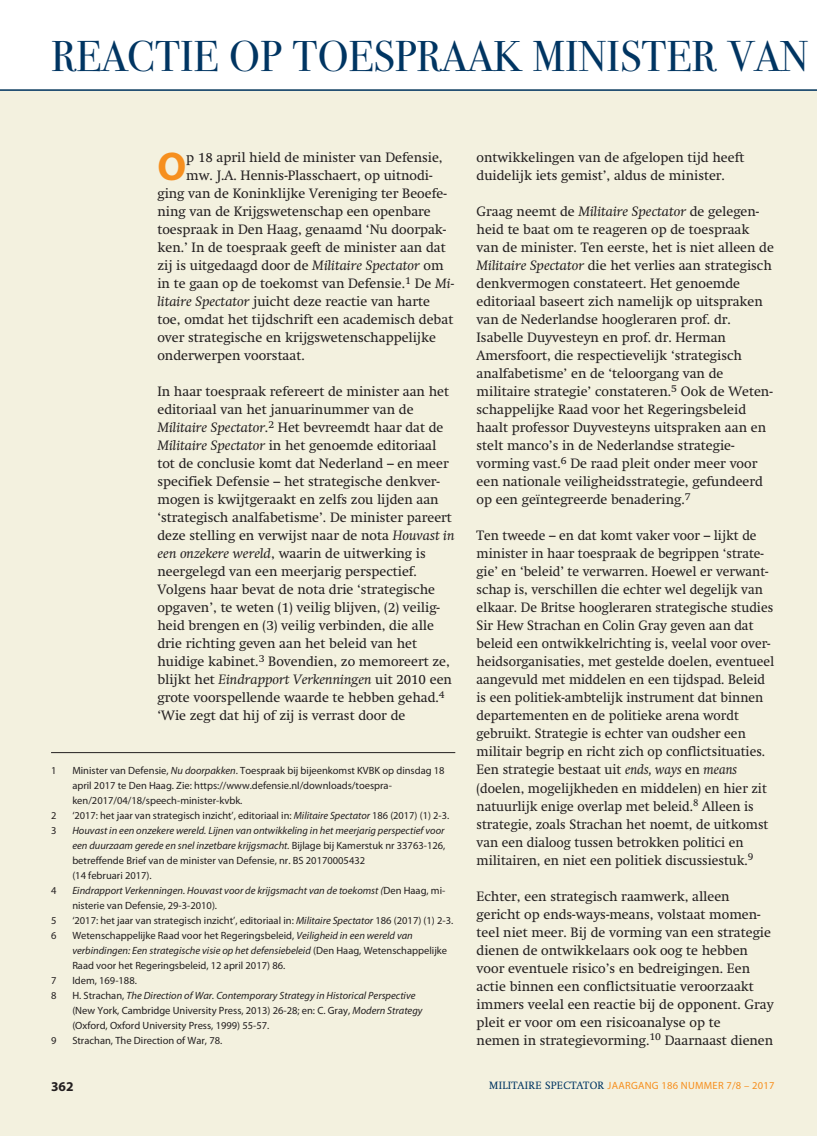
<style>
.page{position:relative;width:817px;height:1136px;background:#fff}
.page>*{position:absolute;margin:0;border:0;box-sizing:border-box;transform-origin:0 0}
.t1{font:45px "Bodoni Seventytwo EF";color:#003562}
.t2{font:700 40.2px "Myriad Pro";color:#f68f1e}
.t3{font:13.5px/18px "Swift";color:#231f20}
.t4{font:700 13.5px "Myriad Pro";color:#231f20}
.t5{font:10.5px/15px "Myriad Pro";color:#231f20}
.t6{font:italic 10.5px/15px "Myriad Pro";color:#231f20}
.t7{font:10.5px "Myriad Pro";letter-spacing:.025em;color:#f68f1e}
.s1{font-style:italic}
.s2{font-style:normal}
.s3{font-family:"Swift";color:#003562}
</style>
<div class="page">
<div style="left:0;top:89px;width:816px;height:1046px;background:#f3f1df"></div>
<hr style="left:0;top:89px;width:816px;height:2px;background:#003562">
<hr style="left:51px;top:752px;width:404px;height:1px;background:#231f20">
<h1 class="t1" style="left:51px;top:31px;width:758px">REACTIE OP TOESPRAAK MINISTER VAN</h1>
<h2 class="t2" style="left:157px;top:144px;width:30px">O</h2>
<p class="t3" style="left:186px;top:148px;width:258px">p 18 april hield de minister van Defensie,</p>
<p class="t3" style="left:186px;top:166px;width:248px">mw. J.A. Hennis-Plasschaert, op uitnodi-</p>
<p class="t3" style="left:157px;top:184px;width:291px">ging van de Koninklijke Vereniging ter Beoefe-</p>
<p class="t3" style="left:157px;top:202px;width:275px">ning van de Krijgswetenschap een openbare</p>
<p class="t3" style="left:157px;top:220px;width:290px">toespraak in Den Haag, genaamd ‘Nu doorpak-</p>
<p class="t3" style="left:157px;top:238px;width:290px">ken.’ In de toespraak geeft de minister aan dat</p>
<p class="t3" style="left:157px;top:256px;width:288px">zij is uitgedaagd door de <span class="s1">Militaire Spectator</span> om</p>
<p class="t3" style="left:157px;top:274px;width:298px">in te gaan op de toekomst van Defensie.<sup>1</sup> De <span class="s1">Mi-</span></p>
<p class="t3" style="left:157px;top:292px;width:274px"><span class="s1">litaire Spectator</span> juicht deze reactie van harte</p>
<p class="t3" style="left:157px;top:310px;width:297px">toe, omdat het tijdschrift een academisch debat</p>
<p class="t3" style="left:157px;top:328px;width:280px">over strategische en krijgswetenschappelijke</p>
<p class="t3" style="left:157px;top:346px;width:149px">onderwerpen voorstaat.</p>
<p class="t3" style="left:157px;top:382px;width:298px">In haar toespraak refereert de minister aan het editoriaal van het januarinummer van de <span class="s1">Militaire Spectator</span>.<sup>2</sup> Het bevreemdt haar dat de <span class="s1">Militaire Spectator</span> in het genoemde editoriaal tot de conclusie komt dat Nederland – en meer specifiek Defensie – het strategische denkver&shy;mogen is kwijtgeraakt en zelfs zou lijden aan ‘strategisch analfabetisme’. De minister pareert deze stelling en verwijst naar de nota <span class="s1">Houvast in een onzekere wereld</span>, waarin de uitwerking is neergelegd van een meerjarig perspectief.<br>Volgens haar bevat de nota drie ‘strategische opgaven’, te weten (1) veilig blijven, (2) veilig&shy;heid brengen en (3) veilig verbinden, die alle drie richting geven aan het beleid van het huidige kabinet.<sup>3</sup> Bovendien, zo memoreert ze, blijkt het <span class="s1">Eindrapport Verkenningen</span> uit 2010 een grote voorspellende waarde te hebben gehad.<sup>4 </sup>‘Wie zegt dat hij of zij is verrast door de</p>
<p class="t5" style="left:51px;top:763px;width:7px">1</p>
<p class="t5" style="left:72px;top:763px;width:374px">Minister van Defensie, <span class="s1">Nu doorpakken</span>. Toespraak bij bijeenkomst KVBK op dinsdag 18 april 2017 te Den Haag. Zie: https://www.defensie.nl/downloads/toespra&shy;ken/2017/04/18/speech-minister-kvbk.</p>
<p class="t5" style="left:51px;top:808px;width:7px">2</p>
<p class="t5" style="left:72px;top:808px;width:378px">‘2017: het jaar van strategisch inzicht’, editoriaal in: <span class="s1">Militaire Spectator</span> 186 (2017) (1) 2-3.</p>
<p class="t5" style="left:51px;top:823px;width:7px">3</p>
<p class="t6" style="left:72px;top:822px;width:374px">Houvast in een onzekere wereld. Lijnen van ontwikkeling in het meerjarig perspectief voor een duurzaam gerede en snel inzetbare krijgsmacht. <span class="s2">Bijlage bij Kamerstuk nr 33763-126, betreffende Brief van de minister van Defensie, nr. BS 20170005432<br>(14 februari 2017).</span></p>
<p class="t5" style="left:51px;top:883px;width:7px">4</p>
<p class="t6" style="left:72px;top:882px;width:374px">Eindrapport Verkenningen. Houvast voor de krijgsmacht van de toekomst (<span class="s2">Den Haag, mi&shy;nisterie van Defensie, 29-3-2010).</span></p>
<p class="t5" style="left:51px;top:913px;width:7px">5</p>
<p class="t5" style="left:72px;top:913px;width:382px">‘2017: het jaar van strategisch inzicht’, editoriaal in: <span class="s1">Militaire Spectator</span> 186 (2017) (1) 2-3.</p>
<p class="t5" style="left:51px;top:928px;width:7px">6</p>
<p class="t5" style="left:72px;top:928px;width:376px">Wetenschappelijke Raad voor het Regeringsbeleid, <span class="s1">Veiligheid in een wereld van verbindingen: Een strategische visie op het defensiebeleid</span> (Den Haag, Wetenschappelijke<br>Raad voor het Regeringsbeleid, 12 april 2017) 86.</p>
<p class="t5" style="left:51px;top:973px;width:7px">7</p>
<p class="t5" style="left:72px;top:973px;width:66px">Idem, 169-188.</p>
<p class="t5" style="left:51px;top:988px;width:7px">8</p>
<p class="t5" style="left:72px;top:988px;width:351px">H. Strachan, <span class="s1">The Direction of War. Contemporary Strategy in Historical Perspective </span>(New York, Cambridge University Press, 2013) 26-28; en: C. Gray, <span class="s1">Modern Strategy </span>(Oxford, Oxford University Press, 1999) 55-57.</p>
<p class="t5" style="left:51px;top:1033px;width:7px">9</p>
<p class="t5" style="left:72px;top:1033px;width:151px">Strachan, The Direction of War, 78.</p>
<p class="t3" style="left:476px;top:148px;width:269px">ontwikkelingen van de afgelopen tijd heeft duidelijk iets gemist’, aldus de minister.</p>
<p class="t3" style="left:476px;top:202px;width:299px">Graag neemt de <span class="s1">Militaire Spectator</span> de gelegen&shy;heid te baat om te reageren op de toespraak van de minister. Ten eerste, het is niet alleen de <span class="s1">Militaire Spectator</span> die het verlies aan strategisch denkvermogen constateert. Het genoemde editoriaal baseert zich namelijk op uitspraken van de Nederlandse hoogleraren prof. dr.<br>Isabelle Duyvesteyn en prof. dr. Herman Amersfoort, die respectievelijk ‘strategisch analfabetisme’ en de ‘teloorgang van de militaire strategie’ constateren.<sup>5</sup> Ook de Weten&shy;schappelijke Raad voor het Regeringsbeleid haalt professor Duyvesteyns uitspraken aan en stelt manco’s in de Nederlandse strategie&shy;vorming vast.<sup>6</sup> De raad pleit onder meer voor een nationale veiligheidsstrategie, gefundeerd op een geïntegreerde benadering.<sup>7</sup></p>
<p class="t3" style="left:476px;top:526px;width:299px">Ten tweede – en dat komt vaker voor – lijkt de minister in haar toespraak de begrippen ‘strate&shy;gie’ en ‘beleid’ te verwarren. Hoewel er verwant&shy;schap is, verschillen die echter wel degelijk van elkaar. De Britse hoogleraren strategische studies Sir Hew Strachan en Colin Gray geven aan dat beleid een ontwikkelrichting is, veelal voor over&shy;heidsorganisaties, met gestelde doelen, eventueel aangevuld met middelen en een tijdspad. Beleid is een politiek-ambtelijk instrument dat binnen departementen en de politieke arena wordt gebruikt. Strategie is echter van oudsher een militair begrip en richt zich op conflictsituaties.<br>Een strategie bestaat uit <span class="s1">ends, ways</span> en <span class="s1">means </span>(doelen, mogelijkheden en middelen) en hier zit natuurlijk enige overlap met beleid.<sup>8</sup> Alleen is strategie, zoals Strachan het noemt, de uitkomst van een dialoog tussen betrokken politici en militairen, en niet een politiek discussiestuk.<sup>9</sup></p>
<p class="t3" style="left:476px;top:886px;width:298px">Echter, een strategisch raamwerk, alleen gericht op ends-ways-means, volstaat momen&shy;teel niet meer. Bij de vorming van een strategie dienen de ontwikkelaars ook oog te hebben voor eventuele risico’s en bedreigingen. Een actie binnen een conflictsituatie veroorzaakt immers veelal een reactie bij de opponent. Gray pleit er voor om een risicoanalyse op te<br>nemen in strategievorming.<sup>10</sup> Daarnaast dienen</p>
<p class="t4" style="left:51px;top:1078px;width:24px">362</p>
<p class="t7" style="left:489px;top:1079px;width:287px"><span class="s3">MILITAIRE SPECTATOR</span> JAARGANG 186 NUMMER 7/8 – 2017</p>
</div>
